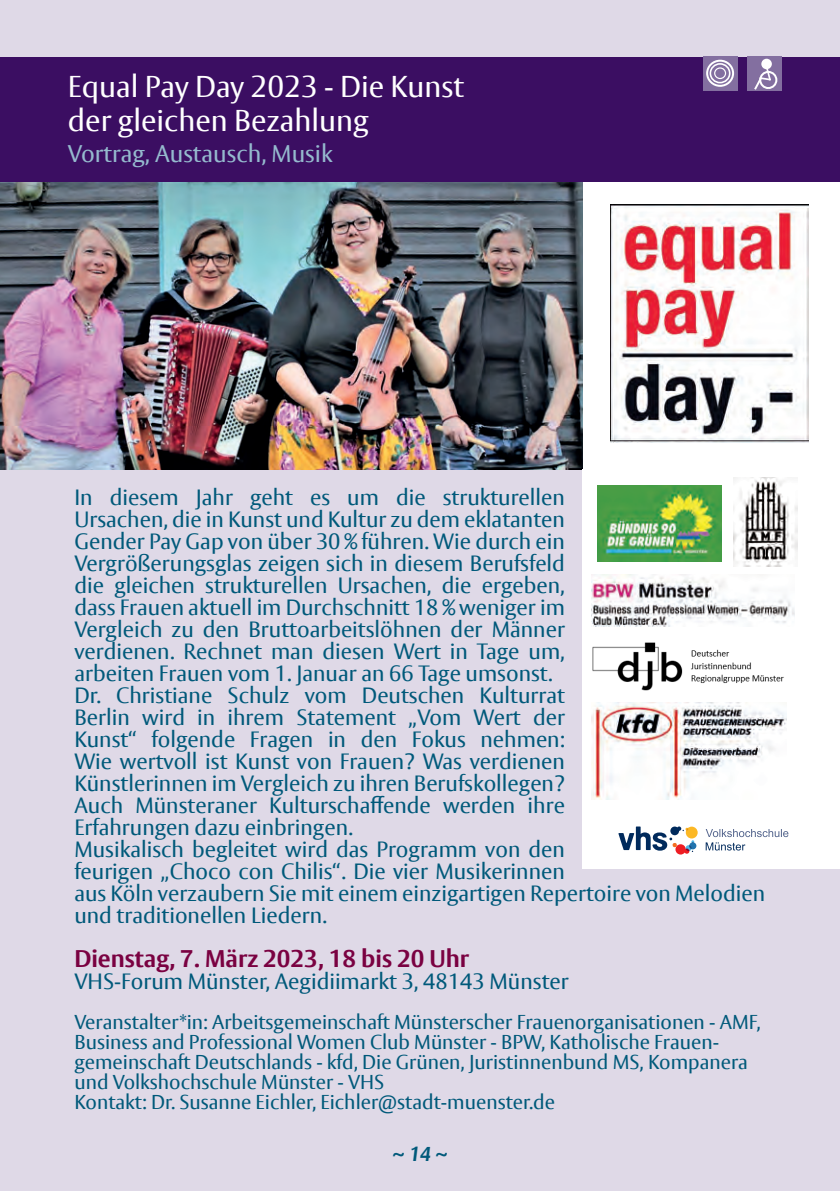
<style>
.page{position:relative;width:840px;height:1191px;background:#fff}
.page>*{position:absolute;margin:0;border:0;box-sizing:border-box;transform-origin:0 0}
.t1{font:30px "Vesta Pro";color:#fff}
.t2{font:700 24px "Vesta Pro";color:#7a0141}
.t3{font:24px "Vesta Pro";color:#95bace}
.t4{font:22px/22px "Vesta Pro";color:#00597a;text-align:justify}
.t5{font:20px/20px "Vesta Pro";color:#00597a}
.t6{font:italic 700 20px "Vesta Pro";color:#00597a}
</style>
<div class="page">
<div style="left:0;top:0;width:839px;height:1191px;background:#dfd9e7"></div>
<div style="left:582px;top:177px;width:257px;height:292px;background:#fff"></div>
<img style="left:0;top:181px;width:582px;height:288px">
<div style="left:0;top:57px;width:839px;height:124px;background:#3b0e62"></div>
<div style="left:747px;top:57px;width:34px;height:34px;background:#836fa0"></div>
<svg style="left:758px;top:71px;width:19px;height:18px"></svg>
<div style="left:760px;top:59px;width:11px;height:10px;background:#fff;border-radius:50%"></div>
<svg style="left:754px;top:67px;width:16px;height:23px"></svg>
<img style="left:610px;top:205px;width:197px;height:237px">
<div style="left:702px;top:57px;width:34px;height:34px;background:#836fa0"></div>
<svg style="left:706px;top:61px;width:26px;height:25px"></svg>
<div style="left:705px;top:60px;width:28px;height:27px;border:2px solid #fff;border-radius:50%"></div>
<svg style="left:710px;top:64px;width:19px;height:19px"></svg>
<div style="left:709px;top:63px;width:21px;height:20px;border:2px solid #fff;border-radius:50%"></div>
<svg style="left:714px;top:68px;width:11px;height:10px"></svg>
<div style="left:713px;top:67px;width:12px;height:12px;border:1px solid #fff;border-radius:50%"></div>
<div style="left:582px;top:469px;width:257px;height:399px;background:#fff"></div>
<img style="left:592px;top:642px;width:192px;height:49px">
<img style="left:591px;top:702px;width:195px;height:97px">
<svg style="left:618px;top:826px;width:79px;height:28px"></svg>
<svg style="left:705px;top:829px;width:83px;height:21px"></svg>
<img style="left:597px;top:485px;width:124px;height:76px">
<img style="left:733px;top:477px;width:64px;height:90px">
<img style="left:591px;top:575px;width:202px;height:51px">
<p class="t1" style="left:68px;top:68px;width:397px">Equal Pay Day 2023 - Die Kunst</p>
<p class="t1" style="left:68px;top:102px;width:302px">der gleichen Bezahlung</p>
<p class="t3" style="left:68px;top:139px;width:266px">Vortrag, Austausch, Musik</p>
<p class="t4" style="left:74px;top:486px;width:492px">In diesem Jahr geht es um die strukturellen Ursachen, die in Kunst und Kultur zu dem eklatanten Gender Pay Gap von über 30 % führen. Wie durch ein Vergrößerungsglas zeigen sich in diesem Berufsfeld die gleichen strukturellen Ursachen, die ergeben, dass Frauen aktuell im Durchschnitt 18 % weniger im Vergleich zu den Bruttoarbeitslöhnen der Männer verdienen. Rechnet man diesen Wert in Tage um, arbeiten Frauen vom 1. Januar an 66 Tage umsonst.</p>
<p class="t4" style="left:74px;top:684px;width:492px">Dr. Christiane Schulz vom Deutschen Kulturrat Berlin wird in ihrem Statement „Vom Wert der Kunst“ folgende Fragen in den Fokus nehmen:<br>Wie wertvoll ist Kunst von Frauen? Was verdienen Künstlerinnen im Vergleich zu ihren Berufskollegen?<br>Auch Münsteraner Kulturschaffende werden ihre Erfahrungen dazu einbringen.</p>
<p class="t4" style="left:74px;top:838px;width:692px;text-align:left">Musikalisch begleitet wird das Programm von den<br>feurigen „Choco con Chilis“. Die vier Musikerinnen<br>aus Köln verzaubern Sie mit einem einzigartigen Repertoire von Melodien und traditionellen Liedern.</p>
<p class="t2" style="left:74px;top:944px;width:396px">Dienstag, 7. März 2023, 18 bis 20 Uhr</p>
<p class="t4" style="left:74px;top:970px;width:495px">VHS-Forum Münster, Aegidiimarkt 3, 48143 Münster</p>
<p class="t5" style="left:74px;top:1012px;width:687px">Veranstalter*in: Arbeitsgemeinschaft Münsterscher Frauenorganisationen - AMF, Business and Professional Women Club Münster - BPW, Katholische Frauen&shy;gemeinschaft Deutschlands - kfd, Die Grünen, Juristinnenbund MS, Kompanera und Volkshochschule Münster - VHS</p>
<p class="t5" style="left:74px;top:1092px;width:482px">Kontakt: Dr. Susanne Eichler, Eichler@stadt-muenster.de</p>
<p class="t6" style="left:392px;top:1141px;width:57px">~ 14 ~</p>
</div>
